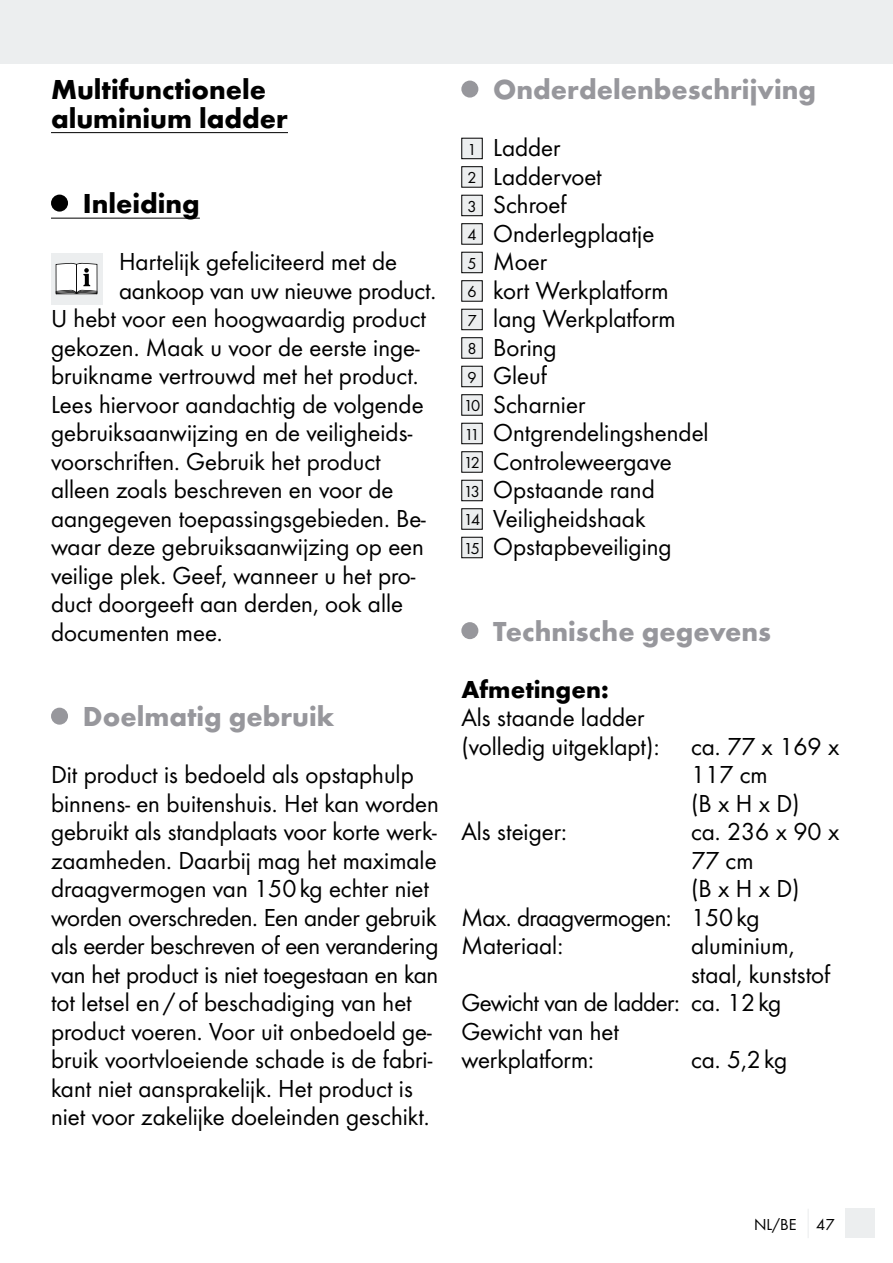
<style>
.page{position:relative;width:893px;height:1263px;background:#fff}
.page>*{position:absolute;margin:0;border:0;box-sizing:border-box;transform-origin:0 0}
.t1{font:700 28.5px "Futura";color:#97979c}
.t2{font:700 28.5px/28.5px "Futura";color:#000}
.t3{font:25.5px/28.5px "Futura Boo";color:#000}
.t4{font:25.5px "Futura Boo";letter-spacing:-.02em;color:#000}
.t5{font:700 25.5px "Futura";color:#000}
.t6{font:16.5px "Futura Boo";color:#000}
.s1{font-size:16.5px}
</style>
<div class="page">
<div style="left:0;top:0;width:893px;height:64px;background:#eceeef"></div>
<div style="left:845px;top:1209px;width:30px;height:29px;background:#eceeef"></div>
<svg style="left:808px;top:1209px;width:1px;height:29px"></svg>
<hr style="left:51px;top:132px;width:237px;height:1px;background:#000">
<hr style="left:51px;top:218px;width:149px;height:1px;background:#000">
<div style="left:51px;top:195px;width:17px;height:17px;background:#000;border-radius:50%"></div>
<div style="left:51px;top:253px;width:51px;height:51px;background:#eceeef"></div>
<svg style="left:56px;top:263px;width:42px;height:31px"></svg>
<div style="left:51px;top:708px;width:17px;height:17px;background:#97979c;border-radius:50%"></div>
<div style="left:461px;top:81px;width:17px;height:17px;background:#97979c;border-radius:50%"></div>
<div style="left:462px;top:138px;width:20px;height:21px;background:#eceeef"></div>
<div style="left:461px;top:138px;width:22px;height:21px;border:1px solid #000"></div>
<div style="left:462px;top:167px;width:20px;height:20px;background:#eceeef"></div>
<div style="left:461px;top:166px;width:22px;height:22px;border:1px solid #000"></div>
<div style="left:462px;top:195px;width:20px;height:21px;background:#eceeef"></div>
<div style="left:461px;top:195px;width:22px;height:21px;border:1px solid #000"></div>
<div style="left:462px;top:224px;width:20px;height:20px;background:#eceeef"></div>
<div style="left:461px;top:223px;width:22px;height:22px;border:1px solid #000"></div>
<div style="left:462px;top:252px;width:20px;height:21px;background:#eceeef"></div>
<div style="left:461px;top:252px;width:22px;height:21px;border:1px solid #000"></div>
<div style="left:462px;top:281px;width:20px;height:20px;background:#eceeef"></div>
<div style="left:461px;top:280px;width:22px;height:22px;border:1px solid #000"></div>
<div style="left:462px;top:309px;width:20px;height:21px;background:#eceeef"></div>
<div style="left:461px;top:309px;width:22px;height:21px;border:1px solid #000"></div>
<div style="left:462px;top:338px;width:20px;height:20px;background:#eceeef"></div>
<div style="left:461px;top:337px;width:22px;height:22px;border:1px solid #000"></div>
<div style="left:462px;top:366px;width:20px;height:21px;background:#eceeef"></div>
<div style="left:461px;top:366px;width:22px;height:21px;border:1px solid #000"></div>
<div style="left:462px;top:395px;width:20px;height:20px;background:#eceeef"></div>
<div style="left:461px;top:394px;width:22px;height:22px;border:1px solid #000"></div>
<div style="left:462px;top:423px;width:20px;height:21px;background:#eceeef"></div>
<div style="left:461px;top:423px;width:22px;height:21px;border:1px solid #000"></div>
<div style="left:462px;top:452px;width:20px;height:20px;background:#eceeef"></div>
<div style="left:461px;top:451px;width:22px;height:22px;border:1px solid #000"></div>
<div style="left:462px;top:480px;width:20px;height:21px;background:#eceeef"></div>
<div style="left:461px;top:480px;width:22px;height:21px;border:1px solid #000"></div>
<div style="left:462px;top:509px;width:20px;height:20px;background:#eceeef"></div>
<div style="left:461px;top:508px;width:22px;height:22px;border:1px solid #000"></div>
<div style="left:462px;top:537px;width:20px;height:21px;background:#eceeef"></div>
<div style="left:461px;top:537px;width:22px;height:21px;border:1px solid #000"></div>
<div style="left:461px;top:622px;width:17px;height:17px;background:#97979c;border-radius:50%"></div>
<p class="t2" style="left:51px;top:75px;width:238px">Multifunctionele aluminium ladder</p>
<p class="t2" style="left:83px;top:189px;width:118px">Inleiding</p>
<p class="t3" style="left:119px;top:247px;width:280px">Hartelijk gefeliciteerd met de</p>
<p class="t3" style="left:119px;top:276px;width:319px">aankoop van uw nieuwe product.</p>
<p class="t3" style="left:51px;top:304px;width:376px">U hebt voor een hoogwaardig product</p>
<p class="t3" style="left:51px;top:333px;width:370px">gekozen. Maak u voor de eerste inge-</p>
<p class="t3" style="left:51px;top:361px;width:369px">bruikname vertrouwd met het product.</p>
<p class="t3" style="left:51px;top:390px;width:374px">Lees hiervoor aandachtig de volgende</p>
<p class="t3" style="left:51px;top:418px;width:363px">gebruiksaanwijzing en de veiligheids-</p>
<p class="t3" style="left:51px;top:447px;width:331px">voorschriften. Gebruik het product</p>
<p class="t3" style="left:51px;top:475px;width:344px">alleen zoals beschreven en voor de</p>
<p class="t3" style="left:51px;top:504px;width:376px">aangegeven toepassingsgebieden. Be-</p>
<p class="t3" style="left:51px;top:532px;width:374px">waar deze gebruiksaanwijzing op een</p>
<p class="t3" style="left:51px;top:561px;width:366px">veilige plek. Geef, wanneer u het pro-</p>
<p class="t3" style="left:51px;top:589px;width:354px">duct doorgeeft aan derden, ook alle</p>
<p class="t3" style="left:51px;top:618px;width:173px">documenten mee.</p>
<p class="t1" style="left:83px;top:699px;width:253px">Doelmatig gebruik</p>
<p class="t3" style="left:51px;top:760px;width:389px">Dit product is bedoeld als opstaphulp binnens- en buitenshuis. Het kan worden gebruikt als standplaats voor korte werk&shy;zaamheden. Daarbij mag het maximale draagvermogen van 150kg echter niet worden overschreden. Een ander gebruik als eerder beschreven of een verandering van het product is niet toegestaan en kan tot letsel en /of beschadiging van het product voeren. Voor uit onbedoeld ge&shy;bruik voortvloeiende schade is de fabri&shy;kant niet aansprakelijk. Het product is niet voor zakelijke doeleinden geschikt.</p>
<p class="t1" style="left:493px;top:72px;width:324px">Onderdelenbeschrijving</p>
<p class="t3" style="left:464px;top:133px;width:246px"><span class="s1">1</span> Ladder<br><span class="s1">2</span> Laddervoet<br><span class="s1">3</span> Schroef<br><span class="s1">4</span> Onderlegplaatje<br><span class="s1">5</span> Moer<br><span class="s1">6</span> kort Werkplatform<br><span class="s1">7</span> lang Werkplatform<br><span class="s1">8</span> Boring<br><span class="s1">9</span> Gleuf<br><span class="s1">10</span> Scharnier<br><span class="s1">11</span> Ontgrendelingshendel<br><span class="s1">12</span> Controleweergave<br><span class="s1">13</span> Opstaande rand<br><span class="s1">14</span> Veiligheidshaak<br><span class="s1">15</span> Opstapbeveiliging</p>
<p class="t1" style="left:493px;top:613px;width:279px">Technische gegevens</p>
<p class="t5" style="left:461px;top:673px;width:149px">Afmetingen:</p>
<p class="t3" style="left:461px;top:703px;width:185px">Als staande ladder</p>
<p class="t3" style="left:461px;top:732px;width:379px">(volledig uitgeklapt): ca. 77 x 169 x</p>
<p class="t3" style="left:691px;top:760px;width:78px">117 cm</p>
<p class="t3" style="left:691px;top:789px;width:110px">(B x H x D)</p>
<p class="t3" style="left:461px;top:817px;width:107px">Als steiger:</p>
<p class="t3" style="left:691px;top:817px;width:150px">ca. 236 x 90 x</p>
<p class="t3" style="left:691px;top:846px;width:64px">77 cm</p>
<p class="t3" style="left:691px;top:874px;width:110px">(B x H x D)</p>
<p class="t4" style="left:461px;top:902px;width:300px">Max. draagvermogen: 150kg</p>
<p class="t3" style="left:461px;top:931px;width:103px">Materiaal:</p>
<p class="t3" style="left:691px;top:931px;width:105px">aluminium,</p>
<p class="t3" style="left:691px;top:960px;width:141px">staal, kunststof</p>
<p class="t4" style="left:461px;top:987px;width:322px">Gewicht van de ladder: ca. 12kg</p>
<p class="t3" style="left:461px;top:1017px;width:159px">Gewicht van het</p>
<p class="t3" style="left:461px;top:1045px;width:134px">werkplatform:</p>
<p class="t3" style="left:691px;top:1045px;width:98px">ca. 5,2kg</p>
<p class="t6" style="left:754px;top:1214px;width:82px">NL/BE 47</p>
</div>
